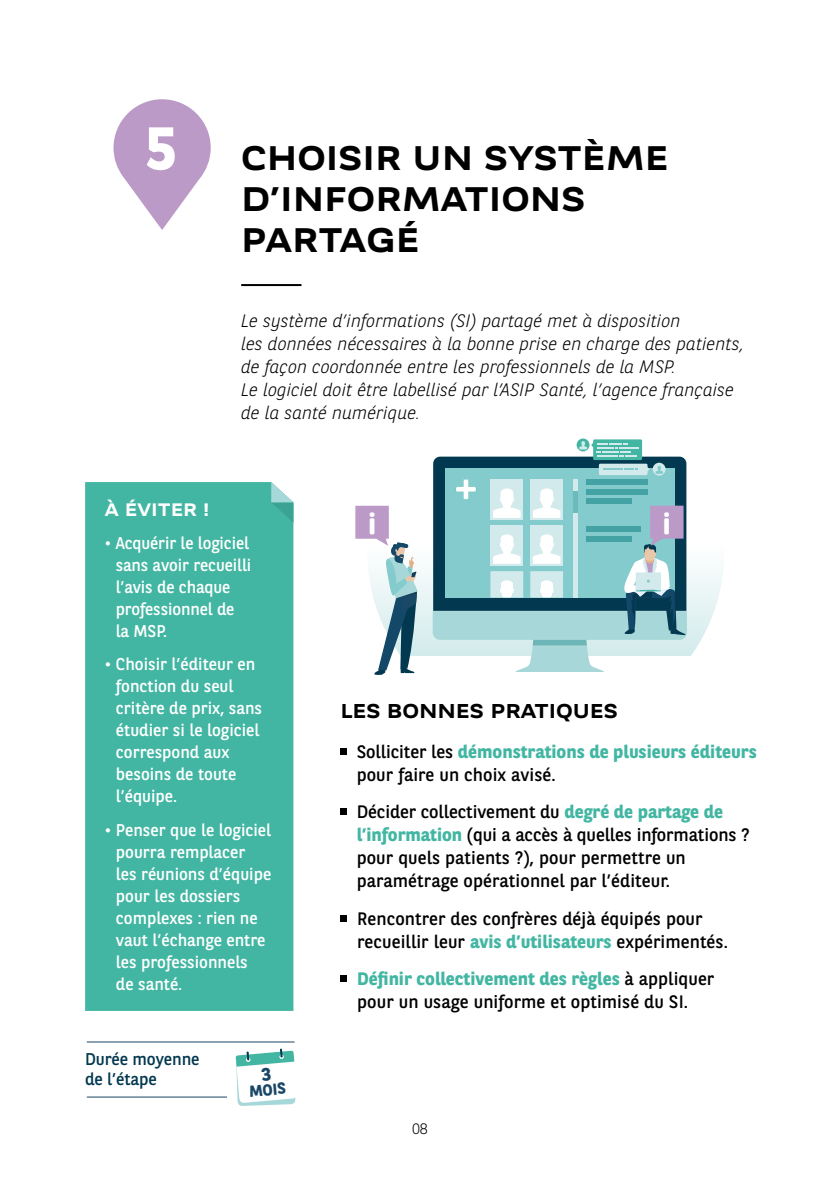
<style>
.page{position:relative;width:840px;height:1191px;background:#fff}
.page>*{position:absolute;margin:0;border:0;box-sizing:border-box;transform-origin:0 0}
.t1{font:700 60px "BNPP Sans";color:#fff}
.t2{font:700 34px/40.8px "BNPP Expanded Sans";color:#000}
.t3{font:700 28.8px "BNPP Rounded";color:#fff}
.t4{font:700 20px "BNPP Expanded Sans";letter-spacing:-.005em;color:#000}
.t5{font:18px/23px "BNPP Sans";letter-spacing:.005em;color:#000}
.t6{font:italic 300 18px/23px "BNPP Sans";color:#000}
.t7{font:700 18px "BNPP Expanded Sans";letter-spacing:-.005em;color:#fff}
.t8{font:17px/22px "BNPP Sans";color:#fff}
.t9{font:17px/20px "BNPP Sans";letter-spacing:-.005em;color:#023850}
.t10{font:700 16px "BNPP Sans";color:#1a4767}
.t11{font:300 15px "BNPP Sans";color:#000}
.s1{font-weight:700;color:#42b6a2}
</style>
<div class="page">
<svg style="left:355px;top:461px;width:368px;height:195px"></svg>
<div style="left:355px;top:506px;width:33px;height:33px;background:#bc9ac8"></div>
<svg style="left:374px;top:537px;width:43px;height:138px"></svg>
<div style="left:340px;top:748px;width:7px;height:7px;background:#000"></div>
<div style="left:340px;top:808px;width:7px;height:7px;background:#000"></div>
<div style="left:340px;top:914px;width:7px;height:7px;background:#000"></div>
<div style="left:340px;top:975px;width:7px;height:6px;background:#000"></div>
<svg style="left:113px;top:99px;width:97px;height:131px"></svg>
<div style="left:85px;top:482px;width:208px;height:529px;background:#42b6a2"></div>
<svg style="left:271px;top:482px;width:22px;height:40px"></svg>
<hr style="left:87px;top:1096px;width:140px;height:1px;background:#1a4767">
<hr style="left:87px;top:1041px;width:207px;height:1px;background:#1a4767">
<hr style="left:241px;top:284px;width:60px;height:2px;background:#000">
<svg style="left:432px;top:439px;width:254px;height:233px"></svg>
<svg style="left:235px;top:1048px;width:61px;height:58px"></svg>
<h1 class="t1" style="left:145px;top:107px;width:33px">5</h1>
<h2 class="t2" style="left:241px;top:137px;width:428px">CHOISIR UN SYSTÈME<br>D’INFORMATIONS<br>PARTAGÉ</h2>
<p class="t6" style="left:241px;top:308px;width:504px">Le système d’informations (SI) partagé met à disposition<br>les données nécessaires à la bonne prise en charge des patients, de façon coordonnée entre les professionnels de la MSP.<br>Le logiciel doit être labellisé par l’ASIP Santé, l’agence française de la santé numérique.</p>
<p class="t7" style="left:105px;top:497px;width:106px">À ÉVITER !</p>
<p class="t8" style="left:116px;top:531px;width:137px;text-indent:-11px">• Acquérir le logiciel sans avoir recueilli l’avis de chaque professionnel de la MSP.</p>
<p class="t8" style="left:116px;top:652px;width:147px;text-indent:-11px">• Choisir l’éditeur en fonction du seul critère de prix, sans étudier si le logiciel correspond aux besoins de toute l’équipe.</p>
<p class="t8" style="left:116px;top:818px;width:157px;text-indent:-11px">• Penser que le logiciel pourra remplacer<br>les réunions d’équipe pour les dossiers complexes : rien ne vaut l’échange entre les professionnels<br>de santé.</p>
<p class="t9" style="left:85px;top:1048px;width:116px">Durée moyenne de l’étape</p>
<p class="t10" style="left:248px;top:1080px;width:38px;rotate:-5deg">MOIS</p>
<h3 class="t3" style="left:368px;top:507px;width:10px">i</h3>
<p class="t4" style="left:340px;top:697px;width:279px">LES BONNES PRATIQUES</p>
<p class="t5" style="left:356px;top:739px;width:401px">Solliciter les <span class="s1">démonstrations de plusieurs éditeurs </span>pour faire un choix avisé.</p>
<p class="t5" style="left:356px;top:799px;width:394px">Décider collectivement du <span class="s1">degré de partage de l’information</span> (qui a accès à quelles informations ? pour quels patients ?), pour permettre un paramétrage opérationnel par l’éditeur.</p>
<p class="t5" style="left:357px;top:906px;width:372px">Rencontrer des confrères déjà équipés pour recueillir leur <span class="s1">avis d’utilisateurs</span> expérimentés.</p>
<p class="t5" style="left:357px;top:966px;width:358px"><span class="s1">Définir collectivement des règles</span> à appliquer pour un usage uniforme et optimisé du SI.</p>
<p class="t11" style="left:412px;top:1118px;width:17px">08</p>
</div>
